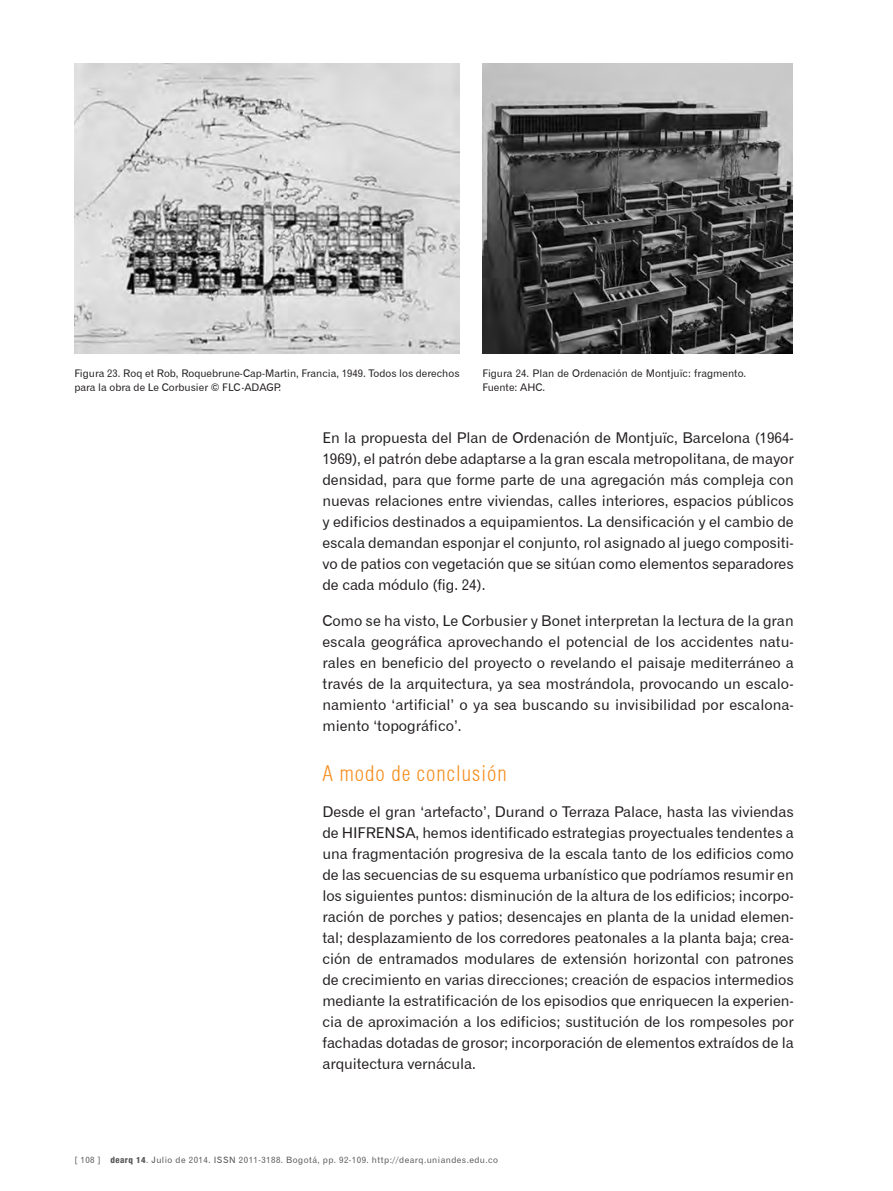
<style>
.page{position:relative;width:893px;height:1191px;background:#fff}
.page>*{position:absolute;margin:0;border:0;box-sizing:border-box;transform-origin:0 0}
.t1{font:300 condensed 21px "Helvetica";letter-spacing:.05em;color:#f68e1e}
.t2{font:14.88px/21px "Gothic 720 BT Roman B";letter-spacing:-.005em;color:#231f20;text-align:justify}
.t3{font:10.5px/14px "Gothic 720 BT Roman B";color:#231f20}
.t4{font:8.75px "Gothic 720 BT Roman B";letter-spacing:.05em;color:#57585a}
.s1{font-family:"Helvetica 87";font-weight:800;font-stretch:condensed}
</style>
<div class="page">
<img style="left:74px;top:63px;width:385px;height:291px">
<img style="left:483px;top:63px;width:310px;height:291px">
<p class="t3" style="left:74px;top:366px;width:387px">Figura 23. Roq et Rob, Roquebrune-Cap-Martin, Francia, 1949. Todos los derechos para la obra de Le Corbusier © FLC-ADAGP.</p>
<p class="t3" style="left:482px;top:366px;width:265px">Figura 24. Plan de Ordenación de Montjuïc: fragmento.<br>Fuente: AHC.</p>
<p class="t2" style="left:322px;top:427px;width:473px">En la propuesta del Plan de Ordenación de Montjuïc, Barcelona (1964- 1969), el patrón debe adaptarse a la gran escala metropolitana, de mayor densidad, para que forme parte de una agregación más compleja con nuevas relaciones entre viviendas, calles interiores, espacios públicos y edificios destinados a equipamientos. La densificación y el cambio de escala demandan esponjar el conjunto, rol asignado al juego compositi&shy;vo de patios con vegetación que se sitúan como elementos separadores de cada módulo (fig. 24).</p>
<p class="t2" style="left:322px;top:610px;width:473px">Como se ha visto, Le Corbusier y Bonet interpretan la lectura de la gran escala geográfica aprovechando el potencial de los accidentes natu&shy;rales en beneficio del proyecto o revelando el paisaje mediterráneo a través de la arquitectura, ya sea mostrándola, provocando un escalo&shy;namiento ‘artificial’ o ya sea buscando su invisibilidad por escalona&shy;miento ‘topográfico’.</p>
<h1 class="t1" style="left:322px;top:760px;width:186px">A modo de conclusión</h1>
<p class="t2" style="left:322px;top:801px;width:473px">Desde el gran ‘artefacto’, Durand o Terraza Palace, hasta las viviendas de HIFRENSA, hemos identificado estrategias proyectuales tendentes a una fragmentación progresiva de la escala tanto de los edificios como de las secuencias de su esquema urbanístico que podríamos resumir en los siguientes puntos: disminución de la altura de los edificios; incorpo&shy;ración de porches y patios; desencajes en planta de la unidad elemen&shy;tal; desplazamiento de los corredores peatonales a la planta baja; crea&shy;ción de entramados modulares de extensión horizontal con patrones de crecimiento en varias direcciones; creación de espacios intermedios mediante la estratificación de los episodios que enriquecen la experien&shy;cia de aproximación a los edificios; sustitución de los rompesoles por fachadas dotadas de grosor; incorporación de elementos extraídos de la arquitectura vernácula.</p>
<p class="t4" style="left:74px;top:1154px;width:425px">[ 108 ] <span class="s1">dearq 14</span>. Julio de 2014. ISSN 2011-3188. Bogotá, pp. 92-109. http://dearq.uniandes.edu.co</p>
</div>
